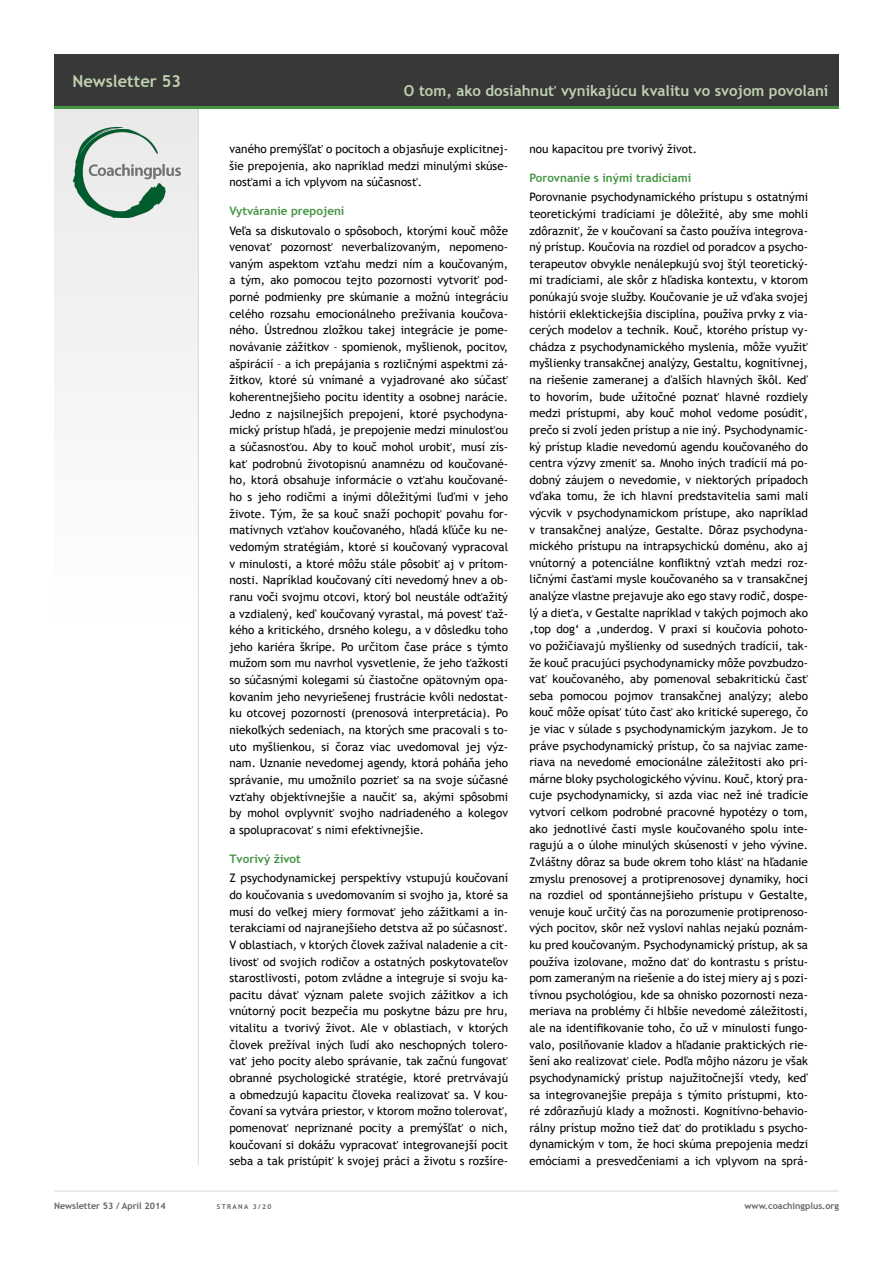
<style>
.page{position:relative;width:893px;height:1263px;background:#fff}
.page>*{position:absolute;margin:0;border:0;box-sizing:border-box;transform-origin:0 0}
.t1{font:700 16.5px "Trebuchet MS";color:#c0d2b0}
.t2{font:700 15px "Trebuchet MS";color:#c0d2b0}
.t3{font:11.7px/16.6px "Trebuchet MS";color:#000;text-align:justify}
.t4{font:700 11.7px "Trebuchet MS";color:#449542}
.t5{font:700 9px "Trebuchet MS";color:#636362}
.t6{font:700 6.75px "Trebuchet MS";letter-spacing:.2em;color:#636362}
</style>
<div class="page">
<div style="left:54px;top:106px;width:145px;height:525px;background:#f5f5f5"></div>
<hr style="left:54px;top:1191px;width:785px;height:1px;background:#dadad9">
<hr style="left:198px;top:108px;width:1px;height:1057px;background:#dadad9">
<div style="left:54px;top:54px;width:785px;height:53px;background:#383838"></div>
<hr style="left:54px;top:106px;width:785px;height:3px;background:#449542">
<img style="left:74px;top:127px;width:106px;height:91px">
<h1 class="t1" style="left:72px;top:70px;width:110px">Newsletter 53</h1>
<p class="t2" style="left:404px;top:81px;width:426px">O tom, ako dosiahnuť vynikajúcu kvalitu vo svojom povolaní</p>
<p class="t3" style="left:229px;top:141px;width:280px">vaného premýšľať o pocitoch a objasňuje explicitnej&shy;šie prepojenia, ako napríklad medzi minulými skúse&shy;nosťami a ich vplyvom na súčasnosť.</p>
<p class="t4" style="left:229px;top:204px;width:117px">Vytváranie prepojení</p>
<p class="t3" style="left:229px;top:222px;width:280px">Veľa sa diskutovalo o spôsoboch, ktorými kouč môže venovať pozornosť neverbalizovaným, nepomeno&shy;vaným aspektom vzťahu medzi ním a koučovaným, a tým, ako pomocou tejto pozornosti vytvoriť pod&shy;porné podmienky pre skúmanie a možnú integráciu celého rozsahu emocionálneho prežívania koučova&shy;ného. Ústrednou zložkou takej integrácie je pome&shy;novávanie zážitkov – spomienok, myšlienok, pocitov, ašpirácií – a ich prepájania s rozličnými aspektmi zá&shy;žitkov, ktoré sú vnímané a vyjadrované ako súčasť koherentnejšieho pocitu identity a osobnej narácie.<br>Jedno z najsilnejších prepojení, ktoré psychodyna&shy;mický prístup hľadá, je prepojenie medzi minulosťou a súčasnosťou. Aby to kouč mohol urobiť, musí zís&shy;kať podrobnú životopisnú anamnézu od koučované&shy;ho, ktorá obsahuje informácie o vzťahu koučované&shy;ho s jeho rodičmi a inými dôležitými ľuďmi v jeho živote. Tým, že sa kouč snaží pochopiť povahu for&shy;matívnych vzťahov koučovaného, hľadá kľúče ku ne&shy;vedomým stratégiám, ktoré si koučovaný vypracoval v minulosti, a ktoré môžu stále pôsobiť aj v prítom&shy;nosti. Napríklad koučovaný cíti nevedomý hnev a ob&shy;ranu voči svojmu otcovi, ktorý bol neustále odťažitý a vzdialený, keď koučovaný vyrastal, má povesť ťaž&shy;kého a kritického, drsného kolegu, a v dôsledku toho jeho kariéra škrípe. Po určitom čase práce s týmto mužom som mu navrhol vysvetlenie, že jeho ťažkosti so súčasnými kolegami sú čiastočne opätovným opa&shy;kovaním jeho nevyriešenej frustrácie kvôli nedostat&shy;ku otcovej pozornosti (prenosová interpretácia). Po niekoľkých sedeniach, na ktorých sme pracovali s to&shy;uto myšlienkou, si čoraz viac uvedomoval jej výz&shy;nam. Uznanie nevedomej agendy, ktorá poháňa jeho správanie, mu umožnilo pozrieť sa na svoje súčasné vzťahy objektívnejšie a naučiť sa, akými spôsobmi by mohol ovplyvniť svojho nadriadeného a kolegov a spolupracovať s nimi efektívnejšie.</p>
<p class="t4" style="left:229px;top:851px;width:73px">Tvorivý život</p>
<p class="t3" style="left:229px;top:870px;width:280px">Z psychodynamickej perspektívy vstupujú koučovaní do koučovania s uvedomovaním si svojho ja, ktoré sa musí do veľkej miery formovať jeho zážitkami a in&shy;terakciami od najranejšieho detstva až po súčasnosť.<br>V oblastiach, v ktorých človek zažíval naladenie a cit&shy;livosť od svojich rodičov a ostatných poskytovateľov starostlivosti, potom zvládne a integruje si svoju ka&shy;pacitu dávať význam palete svojich zážitkov a ich vnútorný pocit bezpečia mu poskytne bázu pre hru, vitalitu a tvorivý život. Ale v oblastiach, v ktorých človek prežíval iných ľudí ako neschopných tolero&shy;vať jeho pocity alebo správanie, tak začnú fungovať obranné psychologické stratégie, ktoré pretrvávajú a obmedzujú kapacitu človeka realizovať sa. V kou&shy;čovaní sa vytvára priestor, v ktorom možno tolerovať, pomenovať nepriznané pocity a premýšľať o nich, koučovaní si dokážu vypracovať integrovanejší pocit seba a tak pristúpiť k svojej práci a životu s rozšíre-</p>
<p class="t3" style="left:529px;top:141px;width:169px">nou kapacitou pre tvorivý život.</p>
<p class="t4" style="left:529px;top:171px;width:163px">Porovnanie s inými tradíciami</p>
<p class="t3" style="left:529px;top:189px;width:280px">Porovnanie psychodynamického prístupu s ostatnými teoretickými tradíciami je dôležité, aby sme mohli zdôrazniť, že v koučovaní sa často používa integrova&shy;ný prístup. Koučovia na rozdiel od poradcov a psycho&shy;terapeutov obvykle nenálepkujú svoj štýl teoretický&shy;mi tradíciami, ale skôr z hľadiska kontextu, v ktorom ponúkajú svoje služby. Koučovanie je už vďaka svojej histórii eklektickejšia disciplína, používa prvky z via&shy;cerých modelov a techník. Kouč, ktorého prístup vy&shy;chádza z psychodynamického myslenia, môže využiť myšlienky transakčnej analýzy, Gestaltu, kognitívnej, na riešenie zameranej a ďalších hlavných škôl. Keď to hovorím, bude užitočné poznať hlavné rozdiely medzi prístupmi, aby kouč mohol vedome posúdiť, prečo si zvolí jeden prístup a nie iný. Psychodynamic&shy;ký prístup kladie nevedomú agendu koučovaného do centra výzvy zmeniť sa. Mnoho iných tradícií má po&shy;dobný záujem o nevedomie, v niektorých prípadoch vďaka tomu, že ich hlavní predstavitelia sami mali výcvik v psychodynamickom prístupe, ako napríklad v transakčnej analýze, Gestalte. Dôraz psychodyna&shy;mického prístupu na intrapsychickú doménu, ako aj vnútorný a potenciálne konfliktný vzťah medzi roz&shy;ličnými časťami mysle koučovaného sa v transakčnej analýze vlastne prejavuje ako ego stavy rodič, dospe&shy;lý a dieťa, v Gestalte napríklad v takých pojmoch ako ‚top dog‘ a ‚underdog. V praxi si koučovia pohoto&shy;vo požičiavajú myšlienky od susedných tradícií, tak&shy;že kouč pracujúci psychodynamicky môže povzbudzo&shy;vať koučovaného, aby pomenoval sebakritickú časť seba pomocou pojmov transakčnej analýzy; alebo kouč môže opísať túto časť ako kritické superego, čo je viac v súlade s psychodynamickým jazykom. Je to práve psychodynamický prístup, čo sa najviac zame&shy;riava na nevedomé emocionálne záležitosti ako pri&shy;márne bloky psychologického vývinu. Kouč, ktorý pra&shy;cuje psychodynamicky, si azda viac než iné tradície vytvorí celkom podrobné pracovné hypotézy o tom, ako jednotlivé časti mysle koučovaného spolu inte&shy;ragujú a o úlohe minulých skúseností v jeho vývine.<br>Zvláštny dôraz sa bude okrem toho klásť na hľadanie zmyslu prenosovej a protiprenosovej dynamiky, hoci na rozdiel od spontánnejšieho prístupu v Gestalte, venuje kouč určitý čas na porozumenie protiprenoso&shy;vých pocitov, skôr než vysloví nahlas nejakú poznám&shy;ku pred koučovaným. Psychodynamický prístup, ak sa používa izolovane, možno dať do kontrastu s prístu&shy;pom zameraným na riešenie a do istej miery aj s pozi&shy;tívnou psychológiou, kde sa ohnisko pozornosti neza&shy;meriava na problémy či hlbšie nevedomé záležitosti, ale na identifikovanie toho, čo už v minulosti fungo&shy;valo, posilňovanie kladov a hľadanie praktických rie&shy;šení ako realizovať ciele. Podľa môjho názoru je však psychodynamický prístup najužitočnejší vtedy, keď sa integrovanejšie prepája s týmito prístupmi, kto&shy;ré zdôrazňujú klady a možnosti. Kognitívno-behavio&shy;rálny prístup možno tiež dať do protikladu s psycho&shy;dynamickým v tom, že hoci skúma prepojenia medzi emóciami a presvedčeniami a ich vplyvom na sprá-</p>
<p class="t5" style="left:54px;top:1200px;width:113px">Newsletter 53 / Apríl 2014</p>
<p class="t6" style="left:217px;top:1202px;width:56px">strana 3/20</p>
<p class="t5" style="left:745px;top:1200px;width:96px">www.coachingplus.org</p>
</div>
